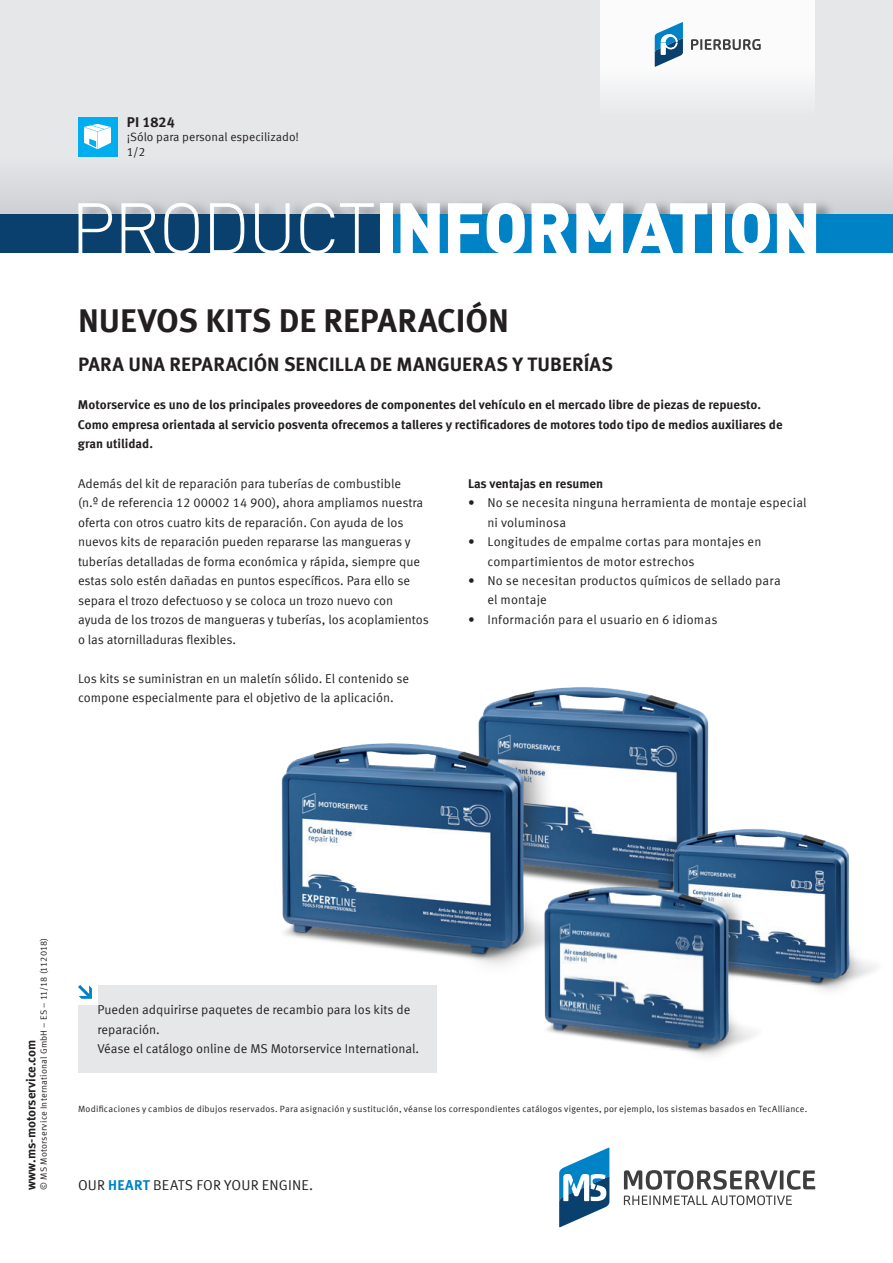
<style>
.page{position:relative;width:893px;height:1263px;background:#fff}
.page>*{position:absolute;margin:0;border:0;box-sizing:border-box;transform-origin:0 0}
.t1{font:900 70.5px "DIN Pro";letter-spacing:-.025em;color:#fff}
.t2{font:700 33px "Meta Offc Pro";color:#231f20}
.t3{font:700 19.5px "Meta Offc Pro";color:#231f20}
.t4{font:14.25px "Meta Offc Pro Norm";letter-spacing:.01em;color:#231f20}
.t5{font:700 14.25px "Meta Offc Pro";letter-spacing:.005em;color:#231f20}
.t6{font:12.75px/19.5px "Meta Offc Pro Norm";color:#231f20}
.t7{font:700 12.75px/19.5px "Meta Offc Pro";color:#231f20}
.t8{font:12px "Meta Offc Pro Norm";color:#231f20}
.t9{font:9px "Meta Offc Pro Norm";letter-spacing:.02em;color:#231f20}
.s1{font-weight:300}
.s2{font-family:"Meta Offc Pro";font-weight:700;color:#0082c7}
</style>
<div class="page">
<svg style="left:559px;top:1147px;width:50px;height:80px"></svg>
<svg style="left:624px;top:1170px;width:191px;height:35px"></svg>
<div style="left:0;top:0;width:893px;height:224px;background:#e6e7e9"></div>
<div style="left:0;top:156px;width:893px;height:58px;background:#dcdee0"></div>
<div style="left:80px;top:198px;width:756px;height:16px;background:#231f20;opacity:.4"></div>
<div style="left:78px;top:117px;width:39px;height:39px;background:#00aeef"></div>
<svg style="left:84px;top:124px;width:27px;height:25px"></svg>
<div style="left:0;top:214px;width:893px;height:39px;background:#09406e"></div>
<div style="left:386px;top:214px;width:507px;height:39px;background:#0082c7"></div>
<div style="left:600px;top:0;width:215px;height:117px;background:linear-gradient(to bottom,#fff,#edeeef)"></div>
<svg style="left:691px;top:39px;width:70px;height:11px"></svg>
<svg style="left:655px;top:22px;width:28px;height:45px"></svg>
<img style="left:479px;top:687px;width:230px;height:181px">
<img style="left:657px;top:812px;width:220px;height:179px">
<img style="left:544px;top:868px;width:232px;height:188px">
<img style="left:281px;top:720px;width:315px;height:258px">
<div style="left:78px;top:985px;width:359px;height:88px;background:#e6e7e9"></div>
<div style="left:78px;top:985px;width:19px;height:19px;background:#fff"></div>
<svg style="left:78px;top:985px;width:14px;height:14px"></svg>
<p class="t5" style="left:127px;top:111px;width:50px">PI 1824</p>
<p class="t8" style="left:127px;top:128px;width:174px">¡Sólo para personal especilizado!</p>
<p class="t8" style="left:127px;top:143px;width:20px">1/2</p>
<h1 class="t1" style="left:71px;top:172px;width:752px"><span class="s1">PRODUCT</span>INFORMATION</h1>
<h2 class="t2" style="left:78px;top:294px;width:433px">NUEVOS KITS DE REPARACIÓN</h2>
<h3 class="t3" style="left:78px;top:348px;width:537px">PARA UNA REPARACIÓN SENCILLA DE MANGUERAS Y TUBERÍAS</h3>
<p class="t7" style="left:78px;top:394px;width:706px">Motorservice es uno de los principales proveedores de componentes del vehículo en el mercado libre de piezas de repuesto.<br>Como empresa orientada al servicio posventa ofrecemos a talleres y rectificadores de motores todo tipo de medios auxiliares de gran utilidad.</p>
<p class="t6" style="left:78px;top:473px;width:353px">Además del kit de reparación para tuberías de combustible<br>(n.º de referencia 12 00002 14 900), ahora ampliamos nuestra oferta con otros cuatro kits de reparación. Con ayuda de los nuevos kits de reparación pueden repararse las mangueras y tuberías detalladas de forma económica y rápida, siempre que estas solo estén dañadas en puntos específicos. Para ello se separa el trozo defectuoso y se coloca un trozo nuevo con ayuda de los trozos de mangueras y tuberías, los acoplamientos o las atornilladuras flexibles.</p>
<p class="t6" style="left:78px;top:667px;width:333px">Los kits se suministran en un maletín sólido. El contenido se compone especialmente para el objetivo de la aplicación.</p>
<p class="t7" style="left:468px;top:472px;width:137px">Las ventajas en resumen</p>
<p class="t6" style="left:487px;top:492px;width:321px;text-indent:-19px">• No se necesita ninguna herramienta de montaje especial ni voluminosa</p>
<p class="t6" style="left:487px;top:531px;width:275px;text-indent:-19px">• Longitudes de empalme cortas para montajes en compartimientos de motor estrechos</p>
<p class="t6" style="left:487px;top:570px;width:295px;text-indent:-19px">• No se necesitan productos químicos de sellado para el montaje</p>
<p class="t6" style="left:468px;top:609px;width:251px">• Información para el usuario en 6 idiomas</p>
<p class="t9" style="left:37px;top:1189px;width:253px;rotate:-90deg">© MS Motorservice International GmbH – ES – 11/18 (112018)</p>
<p class="t7" style="left:21px;top:1189px;width:151px;rotate:-90deg">www.ms-motorservice.com</p>
<p class="t6" style="left:97px;top:999px;width:323px">Pueden adquirirse paquetes de recambio para los kits de reparación.<br>Véase el catálogo online de MS Motorservice International.</p>
<p class="t9" style="left:78px;top:1102px;width:731px">Modificaciones y cambios de dibujos reservados. Para asignación y sustitución, véanse los correspondientes catálogos vigentes, por ejemplo, los sistemas basados en TecAlliance.</p>
<p class="t4" style="left:78px;top:1174px;width:237px">OUR <span class="s2">HEART</span> BEATS FOR YOUR ENGINE.</p>
</div>
